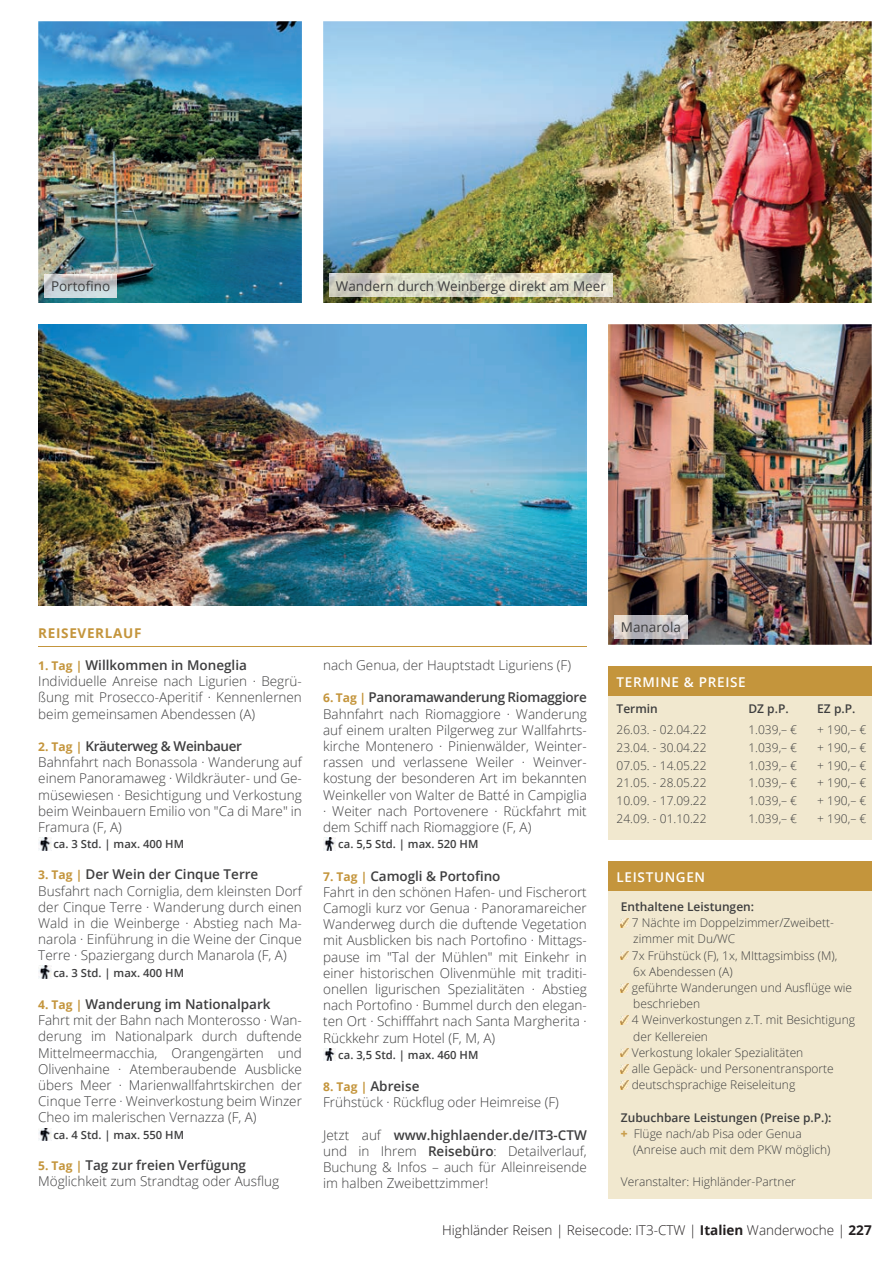
<style>
.page{position:relative;width:893px;height:1263px;background:#fff}
.page>*{position:absolute;margin:0;border:0;box-sizing:border-box;transform-origin:0 0}
.t1{font:300 13.5px/16.2px "Open Sans";color:#3e3e3f}
.t2{font:300 13.5px "Open Sans";color:#231f20}
.t3{font:13.5px "Open Sans";color:#3e3e3f}
.t4{font:600 13.5px "Open Sans";letter-spacing:.05em;color:#fff}
.t5{font:700 13.5px "Open Sans";letter-spacing:.05em;color:#c4953c}
.t6{font:300 12px/16.2px "Open Sans";color:#3e3e3f}
.t7{font:600 12px/16.2px "Open Sans";color:#3e3e3f}
.t8{font:600 11.25px "Open Sans";color:#3e3e3f}
.s1{font-weight:700;font-size:12px;color:#c4953c}
.s2{font-weight:600}
.s3{font-weight:800;color:#c99e4d}
.s4{font-weight:300}
.s5{font-weight:700}
</style>
<div class="page">
<img style="left:323px;top:21px;width:549px;height:282px">
<img style="left:38px;top:21px;width:264px;height:282px">
<img style="left:38px;top:324px;width:549px;height:282px">
<svg style="left:38px;top:837px;width:13px;height:13px"></svg>
<svg style="left:38px;top:966px;width:13px;height:13px"></svg>
<svg style="left:38px;top:1128px;width:13px;height:13px"></svg>
<svg style="left:323px;top:837px;width:13px;height:13px"></svg>
<svg style="left:323px;top:1048px;width:13px;height:13px"></svg>
<hr style="left:38px;top:646px;width:549px;height:1px;background:#c4953c">
<div style="left:608px;top:872px;width:264px;height:327px;background:#f1e8cf"></div>
<div style="left:608px;top:861px;width:264px;height:29px;background:#c4953c"></div>
<svg style="left:621px;top:919px;width:8px;height:8px"></svg>
<svg style="left:621px;top:951px;width:8px;height:8px"></svg>
<svg style="left:621px;top:983px;width:8px;height:9px"></svg>
<svg style="left:621px;top:1016px;width:8px;height:8px"></svg>
<svg style="left:621px;top:1048px;width:8px;height:9px"></svg>
<svg style="left:621px;top:1064px;width:8px;height:9px"></svg>
<svg style="left:621px;top:1081px;width:8px;height:8px"></svg>
<img style="left:330px;top:274px;width:282px;height:23px">
<img style="left:608px;top:324px;width:264px;height:321px">
<img style="left:614px;top:615px;width:73px;height:23px">
<img style="left:45px;top:274px;width:72px;height:23px">
<div style="left:608px;top:677px;width:264px;height:163px;background:#f1e8cf"></div>
<div style="left:608px;top:666px;width:264px;height:29px;background:#c4953c"></div>
<p class="t3" style="left:51px;top:277px;width:61px">Portofino</p>
<p class="t3" style="left:336px;top:276px;width:271px">Wandern durch Weinberge direkt am Meer</p>
<p class="t5" style="left:38px;top:623px;width:105px">REISEVERLAUF</p>
<p class="t1" style="left:38px;top:657px;width:265px"><span class="s1">1. Tag |</span> <span class="s2">Willkommen in Moneglia </span>Individuelle Anreise nach Ligurien · Begrü&shy;ßung mit Prosecco-Aperitif · Kennenlernen beim gemeinsamen Abendessen (A)</p>
<p class="t1" style="left:38px;top:738px;width:265px"><span class="s1">2. Tag |</span> <span class="s2">Kräuterweg &amp; Weinbauer </span>Bahnfahrt nach Bonassola · Wanderung auf einem Panoramaweg · Wildkräuter- und Ge&shy;müsewiesen · Besichtigung und Verkostung beim Weinbauern Emilio von "Ca di Mare" in Framura (F, A)</p>
<p class="t8" style="left:53px;top:836px;width:132px">ca. 3 Std. | max. 400 HM</p>
<p class="t1" style="left:38px;top:866px;width:265px"><span class="s1">3. Tag |</span> <span class="s2">Der Wein der Cinque Terre </span>Busfahrt nach Corniglia, dem kleinsten Dorf der Cinque Terre · Wanderung durch einen Wald in die Weinberge · Abstieg nach Ma&shy;narola · Einführung in die Weine der Cinque Terre · Spaziergang durch Manarola (F, A)</p>
<p class="t8" style="left:53px;top:965px;width:132px">ca. 3 Std. | max. 400 HM</p>
<p class="t1" style="left:38px;top:996px;width:265px"><span class="s1">4. Tag |</span> <span class="s2">Wanderung im Nationalpark </span>Fahrt mit der Bahn nach Monterosso · Wan&shy;derung im Nationalpark durch duftende Mittelmeermacchia, Orangengärten und Olivenhaine · Atemberaubende Ausblicke übers Meer · Marienwallfahrtskirchen der Cinque Terre · Weinverkostung beim Winzer Cheo im malerischen Vernazza (F, A)</p>
<p class="t8" style="left:53px;top:1127px;width:132px">ca. 4 Std. | max. 550 HM</p>
<p class="t1" style="left:38px;top:1156px;width:242px"><span class="s1">5. Tag |</span> <span class="s2">Tag zur freien Verfügung<br></span>Möglichkeit zum Strandtag oder Ausflug</p>
<p class="t1" style="left:323px;top:657px;width:249px">nach Genua, der Hauptstadt Liguriens (F)</p>
<p class="t1" style="left:323px;top:689px;width:265px;text-align:justify"><span class="s1">6. Tag |</span> <span class="s2">Panoramawanderung Riomaggiore </span>Bahnfahrt nach Riomaggiore · Wanderung auf einem uralten Pilgerweg zur Wallfahrts&shy;kirche Montenero · Pinienwälder, Weinter&shy;rassen und verlassene Weiler · Weinver&shy;kostung der besonderen Art im bekannten Weinkeller von Walter de Batté in Campiglia · Weiter nach Portovenere · Rückfahrt mit dem Schiff nach Riomaggiore (F, A)</p>
<p class="t8" style="left:338px;top:836px;width:142px">ca. 5,5 Std. | max. 520 HM</p>
<p class="t1" style="left:323px;top:867px;width:265px"><span class="s1">7. Tag |</span> <span class="s2">Camogli &amp; Portofino<br></span>Fahrt in den schönen Hafen- und Fischerort Camogli kurz vor Genua · Panoramareicher Wanderweg durch die duftende Vegetation mit Ausblicken bis nach Portofino · Mittags&shy;pause im "Tal der Mühlen" mit Einkehr in einer historischen Olivenmühle mit traditi&shy;onellen ligurischen Spezialitäten · Abstieg nach Portofino · Bummel durch den elegan&shy;ten Ort · Schifffahrt nach Santa Margherita · Rückkehr zum Hotel (F, M, A)</p>
<p class="t8" style="left:338px;top:1047px;width:142px">ca. 3,5 Std. | max. 460 HM</p>
<p class="t1" style="left:323px;top:1078px;width:237px"><span class="s1">8. Tag |</span> <span class="s2">Abreise<br></span>Frühstück · Rückflug oder Heimreise (F)</p>
<p class="t1" style="left:323px;top:1126px;width:265px;text-align:justify">Jetzt auf <span class="s2">www.highlaender.de/IT3-CTW </span>und in Ihrem <span class="s2">Reisebüro</span>: Detailverlauf, Buchung &amp; Infos – auch für Alleinreisende im halben Zweibettzimmer!</p>
<p class="t3" style="left:621px;top:618px;width:62px">Manarola</p>
<p class="t4" style="left:617px;top:673px;width:131px">TERMINE &amp; PREISE</p>
<p class="t7" style="left:617px;top:700px;width:43px">Termin</p>
<p class="t7" style="left:748px;top:700px;width:42px">DZ p.P.</p>
<p class="t7" style="left:817px;top:700px;width:40px">EZ p.P.</p>
<p class="t6" style="left:617px;top:722px;width:92px">26.03. - 02.04.22</p>
<p class="t6" style="left:748px;top:722px;width:50px">1.039,– €</p>
<p class="t6" style="left:817px;top:722px;width:51px">+ 190,– €</p>
<p class="t6" style="left:617px;top:739px;width:92px">23.04. - 30.04.22</p>
<p class="t6" style="left:748px;top:739px;width:50px">1.039,– €</p>
<p class="t6" style="left:817px;top:739px;width:51px">+ 190,– €</p>
<p class="t6" style="left:617px;top:757px;width:92px">07.05. - 14.05.22</p>
<p class="t6" style="left:748px;top:757px;width:50px">1.039,– €</p>
<p class="t6" style="left:817px;top:757px;width:51px">+ 190,– €</p>
<p class="t6" style="left:617px;top:775px;width:92px">21.05. - 28.05.22</p>
<p class="t6" style="left:748px;top:775px;width:50px">1.039,– €</p>
<p class="t6" style="left:817px;top:775px;width:51px">+ 190,– €</p>
<p class="t6" style="left:617px;top:792px;width:92px">10.09. - 17.09.22</p>
<p class="t6" style="left:748px;top:792px;width:50px">1.039,– €</p>
<p class="t6" style="left:817px;top:792px;width:51px">+ 190,– €</p>
<p class="t6" style="left:617px;top:810px;width:92px">24.09. - 01.10.22</p>
<p class="t6" style="left:748px;top:810px;width:50px">1.039,– €</p>
<p class="t6" style="left:817px;top:810px;width:51px">+ 190,– €</p>
<p class="t4" style="left:617px;top:868px;width:90px">LEISTUNGEN</p>
<p class="t7" style="left:621px;top:898px;width:135px">Enthaltene Leistungen:</p>
<p class="t6" style="left:632px;top:914px;width:225px">7 Nächte im Doppelzimmer/Zweibett&shy;zimmer mit Du/WC<br>7x Frühstück (F), 1x, MIttagsimbiss (M),<br>6x Abendessen (A)<br>geführte Wanderungen und Ausflüge wie beschrieben<br>4 Weinverkostungen z.T. mit Besichtigung der Kellereien<br>Verkostung lokaler Spezialitäten<br>alle Gepäck- und Personentransporte deutschsprachige Reiseleitung</p>
<p class="t7" style="left:621px;top:1109px;width:212px">Zubuchbare Leistungen (Preise p.P.): <span class="s3">+</span> <span class="s4">Flüge nach/ab Pisa oder Genua</span></p>
<p class="t6" style="left:633px;top:1141px;width:199px">(Anreise auch mit dem PKW möglich)</p>
<p class="t6" style="left:621px;top:1174px;width:177px">Veranstalter: Highländer-Partner</p>
<p class="t2" style="left:442px;top:1221px;width:431px">Highländer Reisen | Reisecode: IT3-CTW | <span class="s5">Italien</span> Wanderwoche | <span class="s5">227</span></p>
</div>
